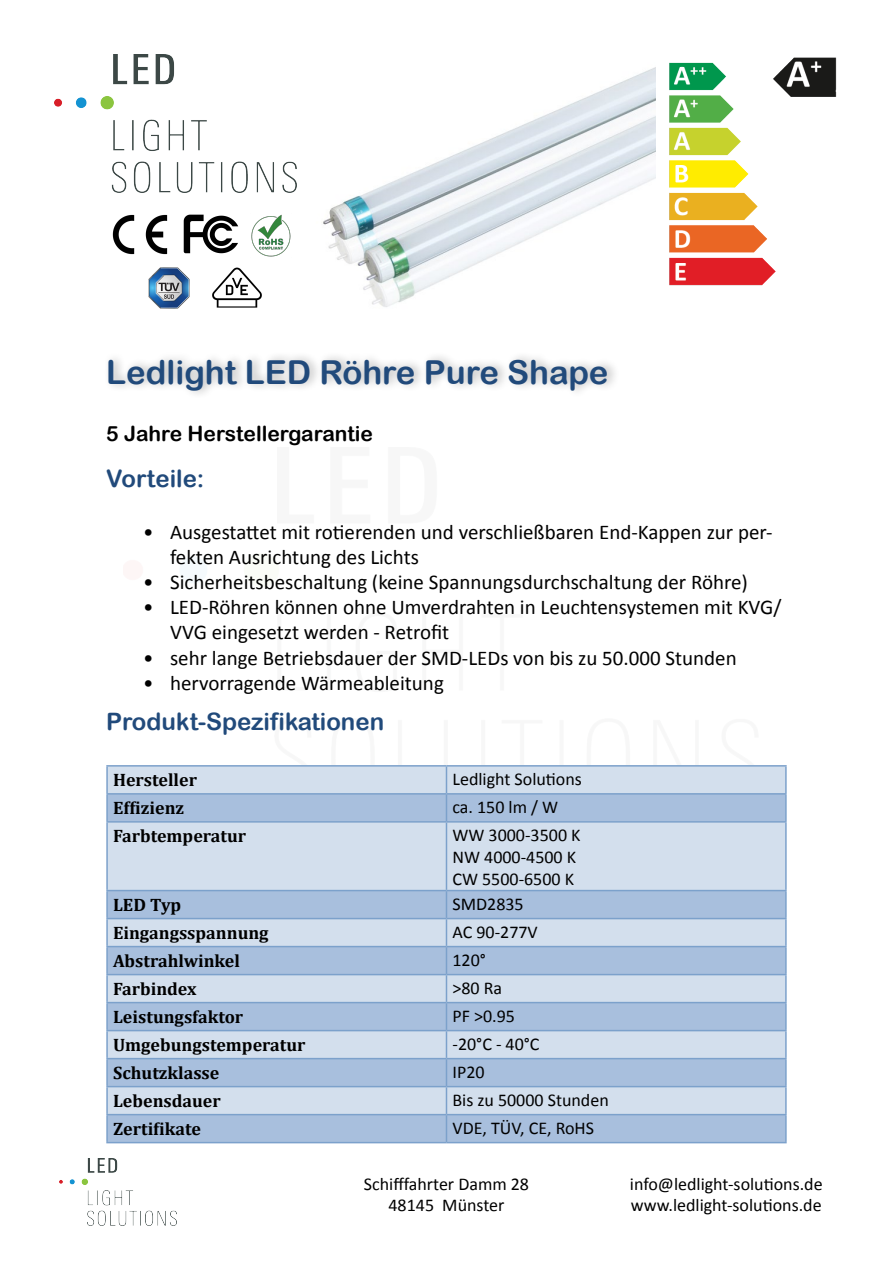
<style>
.page{position:relative;width:893px;height:1263px;background:#fff}
.page>*{position:absolute;margin:0;border:0;box-sizing:border-box;transform-origin:0 0}
.t1{font:33px "Arial Rounded MT Bold";color:#214a7b}
.t2{font:24px "Arial Rounded MT Bold";color:#214a7b}
.t3{font:21px/25.2px "Calibri";color:#000}
.t4{font:21px "Arial Rounded MT Bold";color:#000}
.t5{font:18px/21.6px "Calibri";color:#000}
.t6{font:700 18px "Cambria";color:#000}
</style>
<div class="page">
<img style="left:60px;top:1158px;width:116px;height:67px">
<img style="left:669px;top:57px;width:168px;height:229px">
<img style="left:54px;top:54px;width:242px;height:139px">
<img style="left:112px;top:214px;width:56px;height:41px">
<img style="left:183px;top:214px;width:56px;height:40px">
<img style="left:251px;top:214px;width:40px;height:43px">
<img style="left:148px;top:267px;width:42px;height:42px">
<img style="left:212px;top:267px;width:50px;height:41px">
<img style="left:323px;top:67px;width:332px;height:240px">
<div style="left:104px;top:351px;width:516px;height:49px;background:#000;opacity:.3"></div>
<div style="left:108px;top:767px;width:677px;height:26px;background:#d3dfed"></div>
<svg style="left:108px;top:795px;width:677px;height:347px"></svg>
<hr style="left:106px;top:765px;width:340px;height:2px;background:#7ca1cb">
<hr style="left:106px;top:767px;width:2px;height:26px;background:#7ca1cb">
<hr style="left:446px;top:765px;width:341px;height:2px;background:#7ca1cb">
<hr style="left:785px;top:767px;width:2px;height:26px;background:#7ca1cb">
<hr style="left:106px;top:793px;width:340px;height:2px;background:#7ca1cb">
<hr style="left:106px;top:795px;width:2px;height:26px;background:#7ca1cb">
<hr style="left:446px;top:793px;width:341px;height:2px;background:#7ca1cb">
<svg style="left:446px;top:767px;width:1px;height:54px"></svg>
<hr style="left:785px;top:795px;width:2px;height:26px;background:#7ca1cb">
<hr style="left:106px;top:821px;width:340px;height:2px;background:#7ca1cb">
<hr style="left:106px;top:823px;width:2px;height:67px;background:#7ca1cb">
<hr style="left:446px;top:821px;width:341px;height:2px;background:#7ca1cb">
<hr style="left:446px;top:823px;width:1px;height:67px;background:#7ca1cb">
<hr style="left:785px;top:823px;width:2px;height:67px;background:#7ca1cb">
<hr style="left:106px;top:890px;width:340px;height:1px;background:#7ca1cb">
<hr style="left:106px;top:891px;width:2px;height:27px;background:#7ca1cb">
<hr style="left:446px;top:890px;width:341px;height:1px;background:#7ca1cb">
<hr style="left:785px;top:891px;width:2px;height:27px;background:#7ca1cb">
<hr style="left:106px;top:918px;width:340px;height:1px;background:#7ca1cb">
<hr style="left:106px;top:919px;width:2px;height:27px;background:#7ca1cb">
<hr style="left:446px;top:918px;width:341px;height:1px;background:#7ca1cb">
<hr style="left:785px;top:919px;width:2px;height:27px;background:#7ca1cb">
<hr style="left:106px;top:946px;width:340px;height:1px;background:#7ca1cb">
<hr style="left:106px;top:947px;width:2px;height:27px;background:#7ca1cb">
<hr style="left:446px;top:946px;width:341px;height:1px;background:#7ca1cb">
<hr style="left:785px;top:947px;width:2px;height:27px;background:#7ca1cb">
<hr style="left:106px;top:974px;width:340px;height:1px;background:#7ca1cb">
<hr style="left:106px;top:975px;width:2px;height:27px;background:#7ca1cb">
<hr style="left:446px;top:974px;width:341px;height:1px;background:#7ca1cb">
<hr style="left:785px;top:975px;width:2px;height:27px;background:#7ca1cb">
<hr style="left:106px;top:1002px;width:340px;height:1px;background:#7ca1cb">
<hr style="left:106px;top:1003px;width:2px;height:27px;background:#7ca1cb">
<hr style="left:446px;top:1002px;width:341px;height:1px;background:#7ca1cb">
<hr style="left:785px;top:1003px;width:2px;height:27px;background:#7ca1cb">
<hr style="left:106px;top:1030px;width:340px;height:1px;background:#7ca1cb">
<hr style="left:106px;top:1031px;width:2px;height:27px;background:#7ca1cb">
<hr style="left:446px;top:1030px;width:341px;height:1px;background:#7ca1cb">
<hr style="left:785px;top:1031px;width:2px;height:27px;background:#7ca1cb">
<hr style="left:106px;top:1058px;width:340px;height:1px;background:#7ca1cb">
<hr style="left:106px;top:1059px;width:2px;height:27px;background:#7ca1cb">
<hr style="left:446px;top:1058px;width:341px;height:1px;background:#7ca1cb">
<hr style="left:785px;top:1059px;width:2px;height:27px;background:#7ca1cb">
<hr style="left:106px;top:1086px;width:340px;height:1px;background:#7ca1cb">
<hr style="left:106px;top:1087px;width:2px;height:27px;background:#7ca1cb">
<hr style="left:446px;top:1086px;width:341px;height:1px;background:#7ca1cb">
<hr style="left:785px;top:1087px;width:2px;height:27px;background:#7ca1cb">
<hr style="left:106px;top:1114px;width:340px;height:1px;background:#7ca1cb">
<hr style="left:106px;top:1115px;width:2px;height:27px;background:#7ca1cb">
<hr style="left:446px;top:1114px;width:341px;height:1px;background:#7ca1cb">
<svg style="left:446px;top:891px;width:1px;height:251px"></svg>
<hr style="left:785px;top:1115px;width:2px;height:27px;background:#7ca1cb">
<hr style="left:106px;top:1142px;width:340px;height:1px;background:#7ca1cb">
<hr style="left:446px;top:1142px;width:341px;height:1px;background:#7ca1cb">
<h1 class="t1" style="left:106px;top:353px;width:504px">Ledlight LED Röhre Pure Shape</h1>
<p class="t4" style="left:106px;top:421px;width:268px">5 Jahre Herstellergarantie</p>
<p class="t2" style="left:106px;top:465px;width:100px">Vorteile:</p>
<p class="t3" style="left:170px;top:519px;width:604px;text-indent:-27px">• Ausgestattet mit rotierenden und verschließbaren End-Kappen zur per&shy;fekten Ausrichtung des Lichts</p>
<p class="t3" style="left:143px;top:569px;width:606px">• Sicherheitsbeschaltung (keine Spannungsdurchschaltung der Röhre)</p>
<p class="t3" style="left:170px;top:595px;width:613px;text-indent:-27px">• LED-Röhren können ohne Umverdrahten in Leuchtensystemen mit KVG/<br>VVG eingesetzt werden - Retrofit</p>
<p class="t3" style="left:143px;top:645px;width:595px">• sehr lange Betriebsdauer der SMD-LEDs von bis zu 50.000 Stunden</p>
<p class="t3" style="left:143px;top:670px;width:302px">• hervorragende Wärmeableitung</p>
<p class="t2" style="left:106px;top:707px;width:279px">Produkt-Spezifikationen</p>
<p class="t6" style="left:113px;top:767px;width:85px">Hersteller</p>
<p class="t5" style="left:452px;top:769px;width:131px">Ledlight Solutions</p>
<p class="t6" style="left:113px;top:795px;width:73px">Effizienz</p>
<p class="t5" style="left:452px;top:797px;width:107px">ca. 150 lm / W</p>
<p class="t6" style="left:113px;top:823px;width:135px">Farbtemperatur</p>
<p class="t5" style="left:452px;top:825px;width:130px">WW 3000-3500 K<br>NW 4000-4500 K<br>CW 5500-6500 K</p>
<p class="t6" style="left:113px;top:892px;width:70px">LED Typ</p>
<p class="t5" style="left:452px;top:893px;width:73px">SMD2835</p>
<p class="t6" style="left:113px;top:920px;width:157px">Eingangsspannung</p>
<p class="t5" style="left:452px;top:921px;width:87px">AC 90-277V</p>
<p class="t6" style="left:113px;top:948px;width:128px">Abstrahlwinkel</p>
<p class="t5" style="left:452px;top:949px;width:35px">120°</p>
<p class="t6" style="left:113px;top:976px;width:85px">Farbindex</p>
<p class="t5" style="left:452px;top:977px;width:51px">&gt;80 Ra</p>
<p class="t6" style="left:113px;top:1004px;width:132px">Leistungsfaktor</p>
<p class="t5" style="left:452px;top:1005px;width:64px">PF &gt;0.95</p>
<p class="t6" style="left:113px;top:1032px;width:194px">Umgebungstemperatur</p>
<p class="t5" style="left:452px;top:1033px;width:89px">-20°C - 40°C</p>
<p class="t6" style="left:113px;top:1060px;width:108px">Schutzklasse</p>
<p class="t5" style="left:452px;top:1061px;width:34px">IP20</p>
<p class="t6" style="left:113px;top:1088px;width:109px">Lebensdauer</p>
<p class="t5" style="left:452px;top:1089px;width:158px">Bis zu 50000 Stunden</p>
<p class="t6" style="left:113px;top:1116px;width:89px">Zertifikate</p>
<p class="t5" style="left:452px;top:1117px;width:143px">VDE, TÜV, CE, RoHS</p>
<p class="t5" style="left:364px;top:1173px;width:167px;text-align:center">Schifffahrter Damm 28<br>48145 Münster</p>
<p class="t5" style="left:630px;top:1173px;width:194px">info@ledlight-solutions.de www.ledlight-solutions.de</p>
</div>
